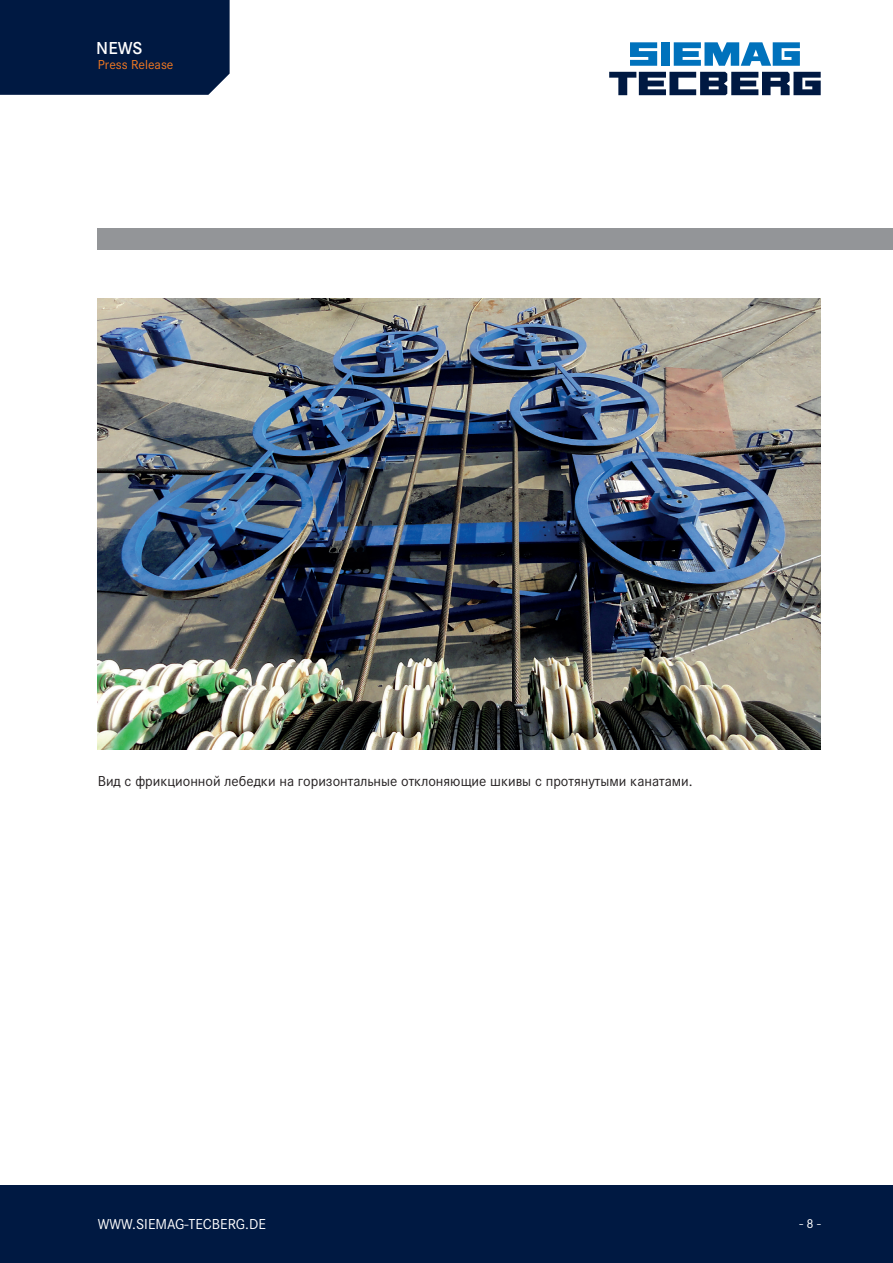
<style>
.page{position:relative;width:893px;height:1263px;background:#fff}
.page>*{position:absolute;margin:0;border:0;box-sizing:border-box;transform-origin:0 0}
.t1{font:600 18px "Corporate S";color:#fff}
.t2{font:15px "Corporate S";color:#231f20}
.t3{font:15px "Corporate S";color:#fff}
.t4{font:13.5px "Corporate S";color:#f47921}
.t5{font:13.5px "Corporate S";color:#fff}
</style>
<div class="page">
<div style="left:0;top:1185px;width:893px;height:78px;background:#001942"></div>
<div style="left:98px;top:228px;width:795px;height:22px;background:#939598"></div>
<div style="left:0;top:0;width:230px;height:95px;background:#001942"></div>
<svg style="left:609px;top:72px;width:212px;height:23px"></svg>
<svg style="left:630px;top:42px;width:27px;height:24px"></svg>
<div style="left:661px;top:42px;width:9px;height:24px;background:#0072bc"></div>
<svg style="left:674px;top:42px;width:126px;height:24px"></svg>
<img style="left:98px;top:299px;width:723px;height:451px">
<p class="t1" style="left:96px;top:34px;width:48px">NEWS</p>
<p class="t4" style="left:98px;top:55px;width:77px">Press Release</p>
<p class="t2" style="left:98px;top:770px;width:596px">Вид с фрикционной лебедки на горизонтальные отклоняющие шкивы с протянутыми канатами.</p>
<p class="t3" style="left:98px;top:1213px;width:170px">WWW.SIEMAG-TECBERG.DE</p>
<p class="t5" style="left:799px;top:1213px;width:23px">- 8 -</p>
</div>
